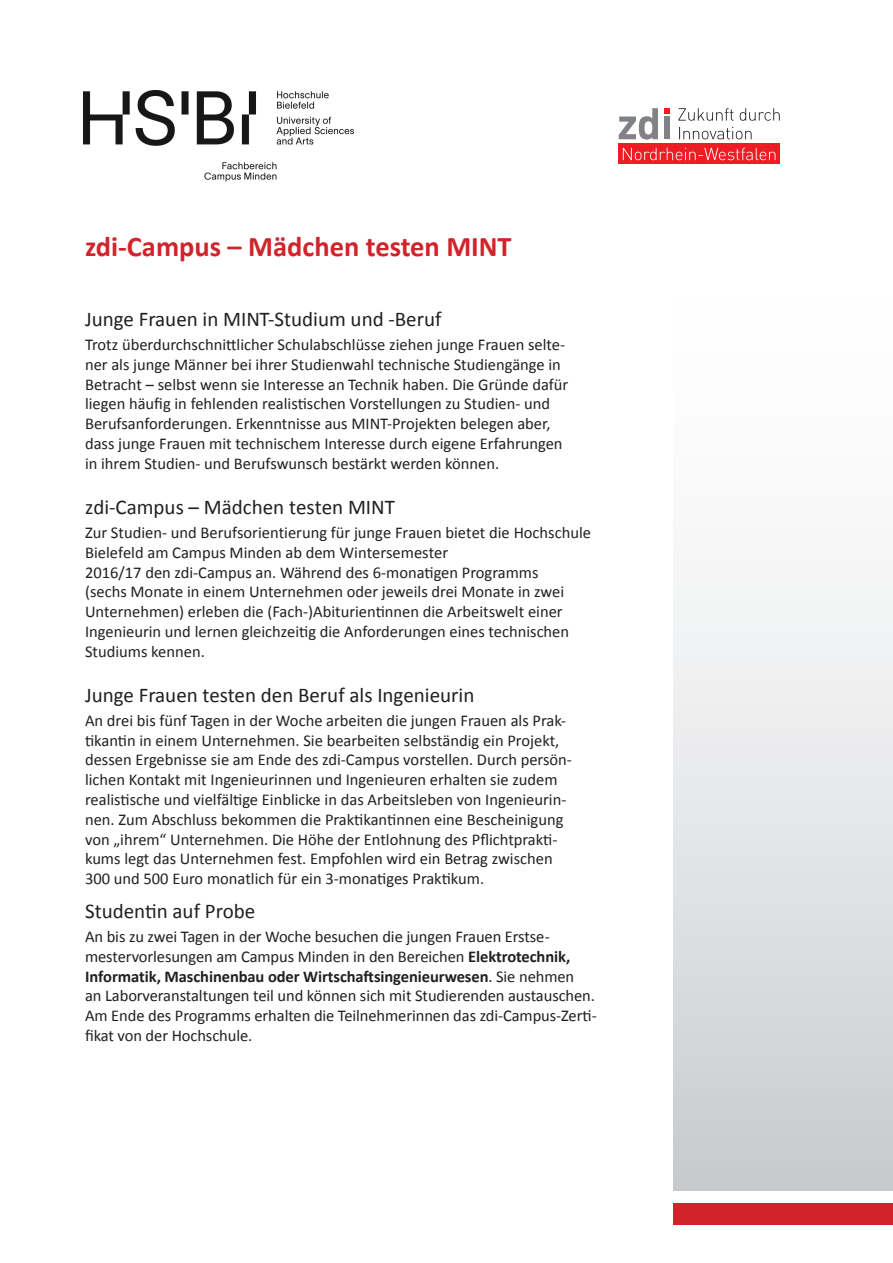
<style>
.page{position:relative;width:893px;height:1263px;background:#fff}
.page>*{position:absolute;margin:0;border:0;box-sizing:border-box;transform-origin:0 0}
.t1{font:700 28.5px "Calibri";color:#d1232a}
.t2{font:21px "Calibri";color:#231f20}
.t3{font:16.5px/19.8px "Calibri";color:#231f20}
.s1{font-weight:700}
</style>
<div class="page">
<div style="left:673px;top:1203px;width:220px;height:22px;background:#d1232a"></div>
<div style="left:673px;top:234px;width:220px;height:957px;background:linear-gradient(to bottom,#fff,#cdced1)"></div>
<div style="left:619px;top:144px;width:161px;height:20px;background:#ee1d23"></div>
<svg style="left:623px;top:148px;width:152px;height:12px"></svg>
<svg style="left:679px;top:127px;width:73px;height:12px"></svg>
<svg style="left:678px;top:108px;width:102px;height:13px"></svg>
<svg style="left:619px;top:108px;width:39px;height:32px"></svg>
<svg style="left:664px;top:108px;width:5px;height:6px"></svg>
<div style="left:664px;top:116px;width:5px;height:23px;background:#808285"></div>
<img style="left:84px;top:91px;width:269px;height:91px">
<p class="t1" style="left:85px;top:228px;width:428px">zdi-Campus – Mädchen testen MINT</p>
<p class="t2" style="left:85px;top:306px;width:358px">Junge Frauen in MINT-Studium und -Beruf</p>
<p class="t3" style="left:85px;top:335px;width:485px">Trotz überdurchschnittlicher Schulabschlüsse ziehen junge Frauen selte&shy;ner als junge Männer bei ihrer Studienwahl technische Studiengänge in Betracht – selbst wenn sie Interesse an Technik haben. Die Gründe dafür liegen häufig in fehlenden realistischen Vorstellungen zu Studien- und Berufsanforderungen. Erkenntnisse aus MINT-Projekten belegen aber, dass junge Frauen mit technischem Interesse durch eigene Erfahrungen in ihrem Studien- und Berufswunsch bestärkt werden können.</p>
<p class="t2" style="left:85px;top:494px;width:311px">zdi-Campus – Mädchen testen MINT</p>
<p class="t3" style="left:85px;top:523px;width:507px">Zur Studien- und Berufsorientierung für junge Frauen bietet die Hochschule Bielefeld am Campus Minden ab dem Wintersemester<br>2016/17 den zdi-Campus an. Während des 6-monatigen Programms<br>(sechs Monate in einem Unternehmen oder jeweils drei Monate in zwei Unternehmen) erleben die (Fach-)Abiturientinnen die Arbeitswelt einer Ingenieurin und lernen gleichzeitig die Anforderungen eines technischen Studiums kennen.</p>
<p class="t2" style="left:85px;top:681px;width:391px">Junge Frauen testen den Beruf als Ingenieurin</p>
<p class="t3" style="left:85px;top:710px;width:488px">An drei bis fünf Tagen in der Woche arbeiten die jungen Frauen als Prak&shy;tikantin in einem Unternehmen. Sie bearbeiten selbständig ein Projekt, dessen Ergebnisse sie am Ende des zdi-Campus vorstellen. Durch persön&shy;lichen Kontakt mit Ingenieurinnen und Ingenieuren erhalten sie zudem realistische und vielfältige Einblicke in das Arbeitsleben von Ingenieurin&shy;nen. Zum Abschluss bekommen die Praktikantinnen eine Bescheinigung von „ihrem“ Unternehmen. Die Höhe der Entlohnung des Pflichtprakti&shy;kums legt das Unternehmen fest. Empfohlen wird ein Betrag zwischen 300 und 500 Euro monatlich für ein 3-monatiges Praktikum.</p>
<p class="t2" style="left:85px;top:898px;width:172px">Studentin auf Probe</p>
<p class="t3" style="left:85px;top:927px;width:513px">An bis zu zwei Tagen in der Woche besuchen die jungen Frauen Erstse&shy;mestervorlesungen am Campus Minden in den Bereichen <span class="s1">Elektrotechnik, </span><span class="s1">Informatik,</span> <span class="s1">Maschinenbau oder Wirtschaftsingenieurwesen</span>. Sie nehmen<br>an Laborveranstaltungen teil und können sich mit Studierenden austauschen.<br>Am Ende des Programms erhalten die Teilnehmerinnen das zdi-Campus-Zerti&shy;fikat von der Hochschule.</p>
</div>
